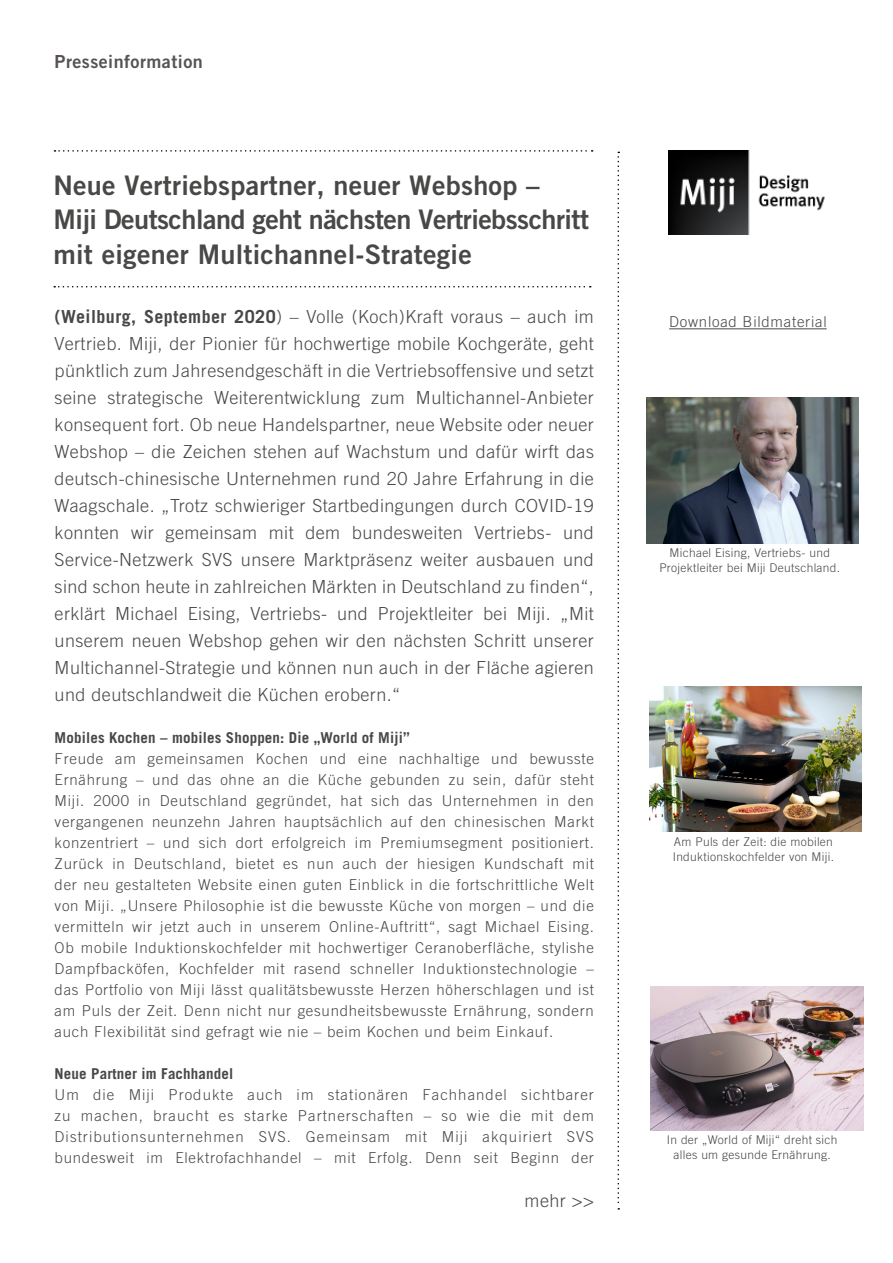
<style>
.page{position:relative;width:893px;height:1263px;background:#fff}
.page>*{position:absolute;margin:0;border:0;box-sizing:border-box;transform-origin:0 0}
.Überschrift_PM{font:27px/34.5px "Trade Gothic LT Bold Two";letter-spacing:.01em;color:#484847}
.Teaser_PM{font:300 18px/27px "Trade Gothic LT";letter-spacing:.025em;color:#484847;text-align:justify}
.t1{font:18px "Trade Gothic LT Bold Two";letter-spacing:.025em;color:#585353}
.Fließtext_PM{font:300 15px/21px "Trade Gothic LT";letter-spacing:.05em;color:#484847;text-align:justify}
.Teaser_PM-2{font:300 15px/21px "Trade Gothic LT";letter-spacing:.05em;color:#484847;text-align:justify}
.Überschrift_Fließtex{font:700 15px "Trade Gothic LT";letter-spacing:.01em;color:#484847}
.Boilerplate_PM{font:300 12px/15px "Trade Gothic LT";letter-spacing:.025em;color:#484847;text-align:center}
.s1{font-weight:700}
</style>
<div class="page">
<img style="left:669px;top:150px;width:156px;height:85px">
<svg style="left:54px;top:150px;width:539px;height:2px"></svg>
<svg style="left:54px;top:286px;width:537px;height:1px"></svg>
<svg style="left:617px;top:152px;width:2px;height:1057px"></svg>
<hr style="left:669px;top:328px;width:158px;height:1px;background:#484847">
<img style="left:646px;top:398px;width:213px;height:145px">
<img style="left:649px;top:686px;width:213px;height:146px">
<img style="left:651px;top:986px;width:212px;height:144px">
<p class="t1" style="left:55px;top:50px;width:150px">Presseinformation</p>
<p class="Überschrift_PM" style="left:53px;top:167px;width:537px">Neue Vertriebspartner, neuer Webshop –<br>Miji Deutschland geht nächsten Vertriebsschritt mit eigener Multichannel-Strategie</p>
<p class="Teaser_PM" style="left:55px;top:303px;width:541px"><span class="s1">(Weilburg, September 2020</span>) – Volle (Koch)Kraft voraus – auch im Vertrieb. Miji, der Pionier für hochwertige mobile Kochgeräte, geht pünktlich zum Jahresendgeschäft in die Vertriebsoffensive und setzt seine strategische Weiterentwicklung zum Multichannel-Anbieter konsequent fort. Ob neue Handelspartner, neue Website oder neuer Webshop – die Zeichen stehen auf Wachstum und dafür wirft das deutsch-chinesische Unternehmen rund 20 Jahre Erfahrung in die Waagschale. „Trotz schwieriger Startbedingungen durch COVID-19 konnten wir gemeinsam mit dem bundesweiten Vertriebs- und Service-Netzwerk SVS unsere Marktpräsenz weiter ausbauen und sind schon heute in zahlreichen Märkten in Deutschland zu finden“, erklärt Michael Eising, Vertriebs- und Projektleiter bei Miji. „Mit unserem neuen Webshop gehen wir den nächsten Schritt unserer Multichannel-Strategie und können nun auch in der Fläche agieren und deutschlandweit die Küchen erobern.“</p>
<p class="Überschrift_Fließtex" style="left:55px;top:728px;width:357px">Mobiles Kochen – mobiles Shoppen: Die „World of Miji”</p>
<p class="Fließtext_PM" style="left:55px;top:748px;width:541px">Freude am gemeinsamen Kochen und eine nachhaltige und bewusste Ernährung – und das ohne an die Küche gebunden zu sein, dafür steht Miji. 2000 in Deutschland gegründet, hat sich das Unternehmen in den vergangenen neunzehn Jahren hauptsächlich auf den chinesischen Markt konzentriert – und sich dort erfolgreich im Premiumsegment positioniert.<br>Zurück in Deutschland, bietet es nun auch der hiesigen Kundschaft mit der neu gestalteten Website einen guten Einblick in die fortschrittliche Welt von Miji. „Unsere Philosophie ist die bewusste Küche von morgen – und die vermitteln wir jetzt auch in unserem Online-Auftritt“, sagt Michael Eising.<br>Ob mobile Induktionskochfelder mit hochwertiger Ceranoberfläche, stylishe Dampfbacköfen, Kochfelder mit rasend schneller Induktionstechnologie – das Portfolio von Miji lässt qualitätsbewusste Herzen höherschlagen und ist am Puls der Zeit. Denn nicht nur gesundheitsbewusste Ernährung, sondern auch Flexibilität sind gefragt wie nie – beim Kochen und beim Einkauf.</p>
<p class="Überschrift_Fließtex" style="left:55px;top:1064px;width:180px">Neue Partner im Fachhandel</p>
<p class="Teaser_PM-2" style="left:55px;top:1084px;width:541px">Um die Miji Produkte auch im stationären Fachhandel sichtbarer zu machen, braucht es starke Partnerschaften – so wie die mit dem Distributionsunternehmen SVS. Gemeinsam mit Miji akquiriert SVS bundesweit im Elektrofachhandel – mit Erfolg. Denn seit Beginn der</p>
<p class="Teaser_PM" style="left:525px;top:1186px;width:71px">mehr &gt;&gt;</p>
<p class="Fließtext_PM" style="left:669px;top:311px;width:159px">Download Bildmaterial</p>
<p class="Boilerplate_PM" style="left:659px;top:545px;width:182px">Michael Eising, Vertriebs- und<br>Projektleiter bei Miji Deutschland.</p>
<p class="Boilerplate_PM" style="left:673px;top:834px;width:163px;text-align:left">Am Puls der Zeit: die mobilen<br>Induktionskochfelder von Miji.</p>
<p class="Boilerplate_PM" style="left:667px;top:1132px;width:172px">In der „World of Miji“ dreht sich alles um gesunde Ernährung.</p>
</div>
